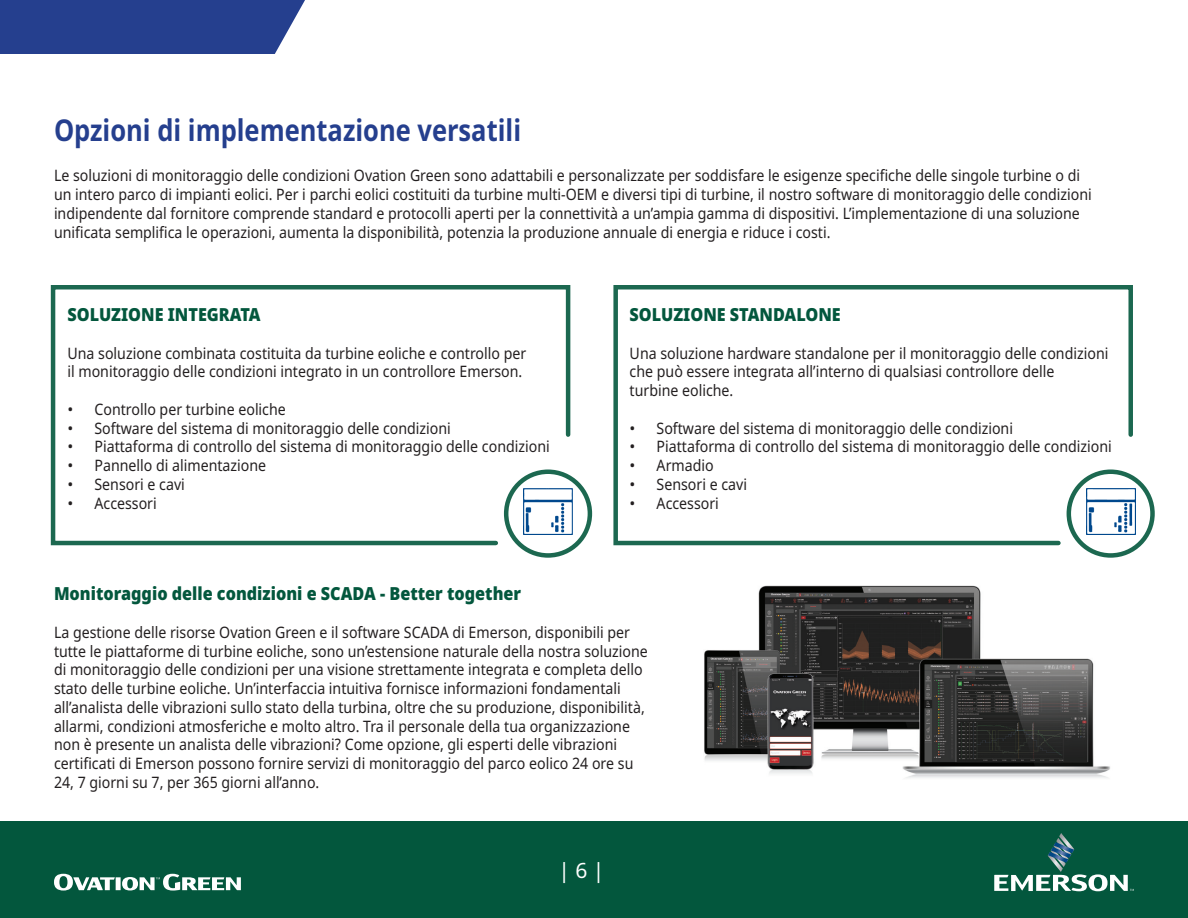
<style>
.page{position:relative;width:1188px;height:918px;background:#fff}
.page>*{position:absolute;margin:0;border:0;box-sizing:border-box;transform-origin:0 0}
.t1{font:700 30px "Noto Sans";color:#253f8e;scale:.85 1}
.t2{font:21px "Noto Sans";color:#fff}
.t3{font:900 18px "Noto Sans";color:#03573d;scale:.9 1}
.t4{font:15.75px/18.8px "Noto Sans";color:#231f20;scale:.9 1}
.t5{font:15.75px "Noto Sans";color:#231f20}
</style>
<div class="page">
<div style="left:0;top:822px;width:1188px;height:96px;background:#03573d"></div>
<div style="left:0;top:0;width:305px;height:54px;background:#253f8e"></div>
<svg style="left:994px;top:833px;width:140px;height:58px"></svg>
<svg style="left:54px;top:874px;width:187px;height:17px"></svg>
<img style="left:704px;top:585px;width:406px;height:193px">
<div style="left:504px;top:470px;width:88px;height:88px;border:4px solid #03573d;border-radius:50%"></div>
<img style="left:572px;top:488px;width:1px;height:46px">
<svg style="left:50px;top:285px;width:522px;height:262px"></svg>
<div style="left:1067px;top:470px;width:88px;height:88px;border:4px solid #03573d;border-radius:50%"></div>
<img style="left:1134px;top:488px;width:1px;height:46px">
<svg style="left:613px;top:285px;width:521px;height:262px"></svg>
<p class="t1" style="left:54px;top:113px;width:551px">Opzioni di implementazione versatili</p>
<p class="t4" style="left:54px;top:167px;width:1155px">Le soluzioni di monitoraggio delle condizioni Ovation Green sono adattabili e personalizzate per soddisfare le esigenze specifiche delle singole turbine o di un intero parco di impianti eolici. Per i parchi eolici costituiti da turbine multi-OEM e diversi tipi di turbine, il nostro software di monitoraggio delle condizioni indipendente dal fornitore comprende standard e protocolli aperti per la connettività a un’ampia gamma di dispositivi. L’implementazione di una soluzione unificata semplifica le operazioni, aumenta la disponibilità, potenzia la produzione annuale di energia e riduce i costi.</p>
<p class="t3" style="left:68px;top:304px;width:216px">SOLUZIONE INTEGRATA</p>
<p class="t4" style="left:68px;top:344px;width:511px">Una soluzione combinata costituita da turbine eoliche e controllo per il monitoraggio delle condizioni integrato in un controllore Emerson.</p>
<p class="t5" style="left:68px;top:400px;width:220px">• Controllo per turbine eoliche</p>
<p class="t5" style="left:68px;top:419px;width:385px">• Software del sistema di monitoraggio delle condizioni</p>
<p class="t5" style="left:68px;top:438px;width:484px">• Piattaforma di controllo del sistema di monitoraggio delle condizioni</p>
<p class="t5" style="left:68px;top:456px;width:200px">• Pannello di alimentazione</p>
<p class="t5" style="left:68px;top:475px;width:119px">• Sensori e cavi</p>
<p class="t5" style="left:68px;top:494px;width:91px">• Accessori</p>
<p class="t3" style="left:630px;top:304px;width:236px">SOLUZIONE STANDALONE</p>
<p class="t4" style="left:630px;top:344px;width:533px">Una soluzione hardware standalone per il monitoraggio delle condizioni che può essere integrata all’interno di qualsiasi controllore delle<br>turbine eoliche.</p>
<p class="t5" style="left:630px;top:419px;width:385px">• Software del sistema di monitoraggio delle condizioni</p>
<p class="t5" style="left:630px;top:438px;width:484px">• Piattaforma di controllo del sistema di monitoraggio delle condizioni</p>
<p class="t5" style="left:630px;top:456px;width:86px">• Armadio</p>
<p class="t5" style="left:630px;top:475px;width:119px">• Sensori e cavi</p>
<p class="t5" style="left:630px;top:494px;width:91px">• Accessori</p>
<p class="t3" style="left:54px;top:584px;width:521px">Monitoraggio delle condizioni e SCADA - Better together</p>
<p class="t4" style="left:54px;top:623px;width:661px">La gestione delle risorse Ovation Green e il software SCADA di Emerson, disponibili per tutte le piattaforme di turbine eoliche, sono un’estensione naturale della nostra soluzione di monitoraggio delle condizioni per una visione strettamente integrata e completa dello stato delle turbine eoliche. Un’interfaccia intuitiva fornisce informazioni fondamentali all’analista delle vibrazioni sullo stato della turbina, oltre che su produzione, disponibilità, allarmi, condizioni atmosferiche e molto altro. Tra il personale della tua organizzazione non è presente un analista delle vibrazioni? Come opzione, gli esperti delle vibrazioni certificati di Emerson possono fornire servizi di monitoraggio del parco eolico 24 ore su 24, 7 giorni su 7, per 365 giorni all’anno.</p>
<p class="t2" style="left:558px;top:859px;width:48px">| 6 |</p>
</div>
